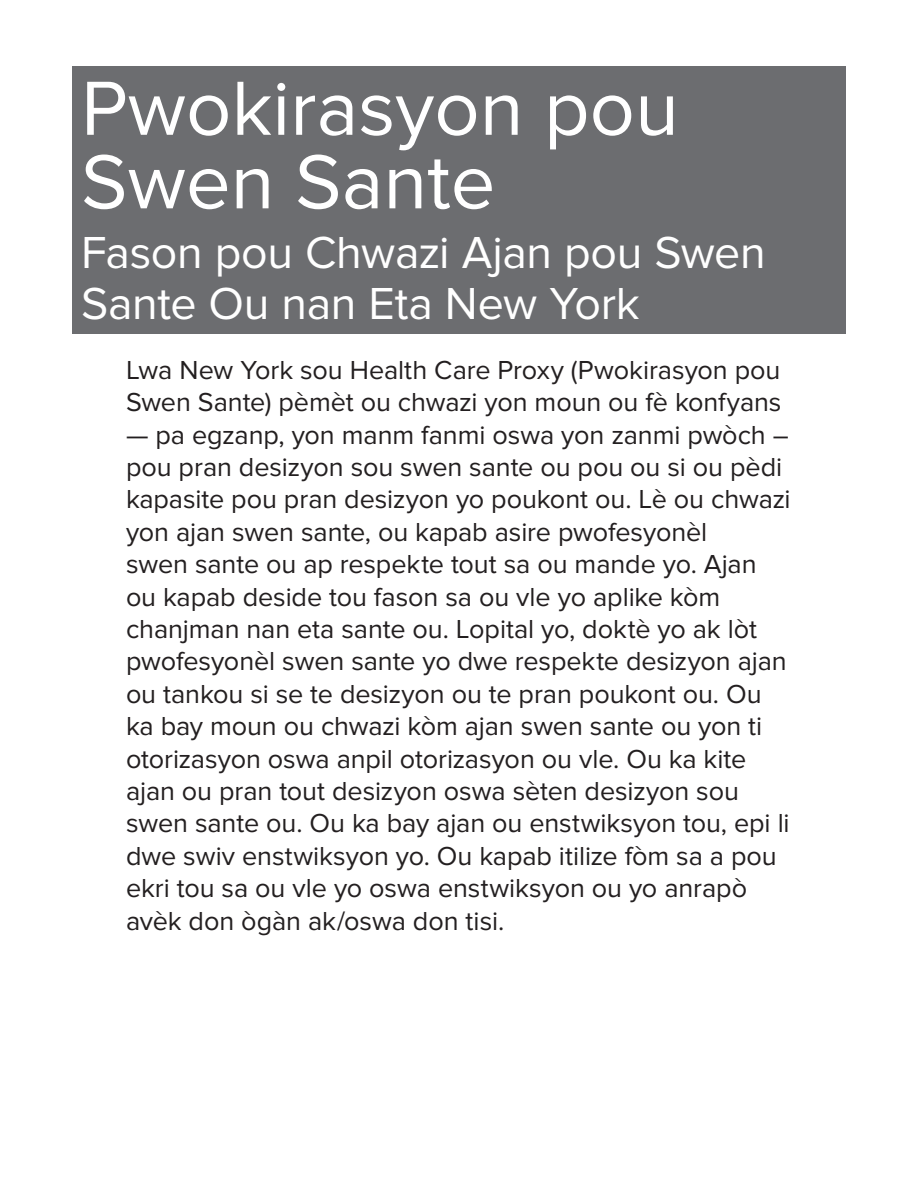
<style>
.page{position:relative;width:918px;height:1188px;background:#fff}
.page>*{position:absolute;margin:0;border:0;box-sizing:border-box;transform-origin:0 0}
.head_a{font:79.5px/73.5px "Proxima Nova";color:#fff}
.head_b{font:46.5px/51px "Proxima Nova";letter-spacing:-.01em;color:#fff}
.body_text{font:27px/32.4px "Proxima Nova";letter-spacing:-.005em;color:#231f20}
</style>
<div class="page">
<div style="left:72px;top:66px;width:774px;height:165px;background:#6c6d70"></div>
<div style="left:72px;top:226px;width:774px;height:108px;background:#6c6d70"></div>
<p class="head_a" style="left:81px;top:73px;width:599px">Pwokirasyon pou<br>Swen Sante</p>
<p class="head_b" style="left:81px;top:228px;width:686px">Fason pou Chwazi Ajan pou Swen<br>Sante Ou nan Eta New York</p>
<p class="body_text" style="left:126px;top:354px;width:657px">Lwa New York sou Health Care Proxy (Pwokirasyon pou<br>Swen Sante) pèmèt ou chwazi yon moun ou fè konfyans</p>
<p class="body_text" style="left:126px;top:419px;width:666px">— pa egzanp, yon manm fanmi oswa yon zanmi pwòch – pou pran desizyon sou swen sante ou pou ou si ou pèdi kapasite pou pran desizyon yo poukont ou. Lè ou chwazi yon ajan swen sante, ou kapab asire pwofesyonèl<br>swen sante ou ap respekte tout sa ou mande yo. Ajan ou kapab deside tou fason sa ou vle yo aplike kòm chanjman nan eta sante ou. Lopital yo, doktè yo ak lòt pwofesyonèl swen sante yo dwe respekte desizyon ajan ou tankou si se te desizyon ou te pran poukont ou. Ou ka bay moun ou chwazi kòm ajan swen sante ou yon ti otorizasyon oswa anpil otorizasyon ou vle. Ou ka kite ajan ou pran tout desizyon oswa sèten desizyon sou swen sante ou. Ou ka bay ajan ou enstwiksyon tou, epi li dwe swiv enstwiksyon yo. Ou kapab itilize fòm sa a pou ekri tou sa ou vle yo oswa enstwiksyon ou yo anrapò avèk don ògàn ak/oswa don tisi.</p>
</div>
